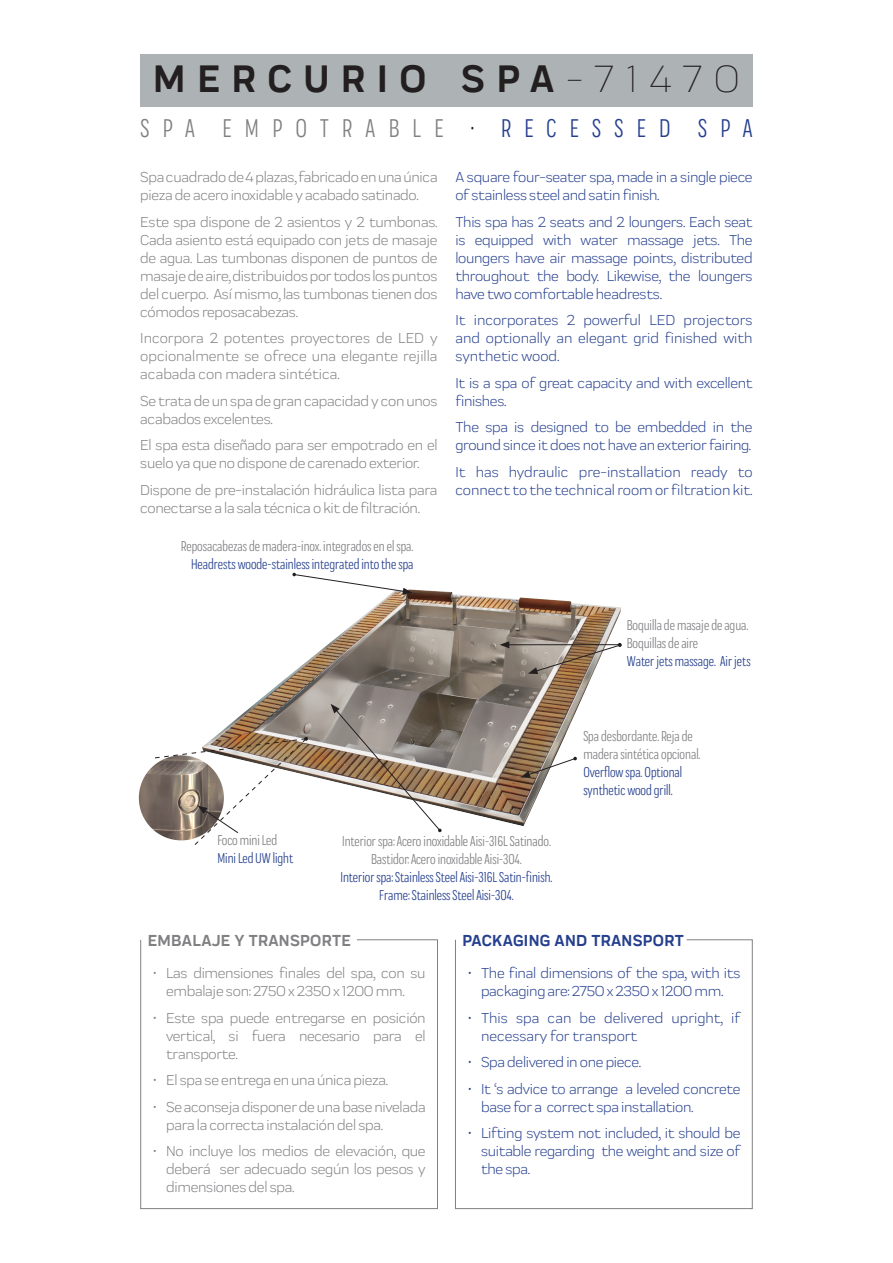
<style>
.page{position:relative;width:893px;height:1263px;background:#fff}
.page>*{position:absolute;margin:0;border:0;box-sizing:border-box;transform-origin:0 0}
.t1{font:700 39.75px "Praktika";letter-spacing:.3em;color:#231f20}
.t2{font:condensed 27px "Praktika";letter-spacing:.5em;color:#808083}
.t3{font:700 16.5px "Praktika";letter-spacing:.02em;color:#253f8e}
.t4{font:700 16.5px "Praktika";letter-spacing:.02em;color:#808083}
.t5{font:15px/18px "Praktika";letter-spacing:-.02em;color:#808083}
.t6{font:15px/18px "Praktika";letter-spacing:-.02em;color:#253f8e}
.t7{font:condensed 15px/18px "Praktika";color:#808083}
.t8{font:condensed 15px/18px "Praktika";color:#253f8e}
.t9{font:15px/18px "Praktika";color:#253f8e}
.s1{font-weight:300}
.s2{color:#231f20}
.s3{color:#253f8e}
</style>
<div class="page">
<div style="left:140px;top:54px;width:612px;height:53px;background:#adb3b4"></div>
<img style="left:214px;top:589px;width:407px;height:237px">
<img style="left:139px;top:755px;width:85px;height:85px;border-radius:43px">
<svg style="left:154px;top:737px;width:154px;height:108px"></svg>
<svg style="left:140px;top:939px;width:298px;height:270px"></svg>
<svg style="left:455px;top:939px;width:298px;height:270px"></svg>
<svg style="left:520px;top:757px;width:57px;height:21px"></svg>
<svg style="left:292px;top:573px;width:120px;height:22px"></svg>
<svg style="left:331px;top:704px;width:111px;height:128px"></svg>
<hr style="left:507px;top:644px;width:113px;height:1px;background:#231f20">
<svg style="left:500px;top:641px;width:9px;height:7px"></svg>
<svg style="left:528px;top:643px;width:94px;height:31px"></svg>
<h1 class="t1" style="left:153px;top:48px;width:588px">MERCURIO SPA<span class="s1">-71470</span></h1>
<h2 class="t2" style="left:140px;top:109px;width:614px">SPA EMPOTRABLE <span class="s2">·</span> <span class="s3">RECESSED SPA</span></h2>
<p class="t5" style="left:140px;top:167px;width:299px">Spa cuadrado de 4 plazas, fabricado en una única pieza de acero inoxidable y acabado satinado.</p>
<p class="t5" style="left:140px;top:212px;width:299px;text-align:justify">Este spa dispone de 2 asientos y 2 tumbonas.<br>Cada asiento está equipado con jets de masaje de agua. Las tumbonas disponen de puntos de masaje de aire, distribuidos por todos los puntos del cuerpo. Así mismo, las tumbonas tienen dos cómodos reposacabezas.</p>
<p class="t5" style="left:140px;top:328px;width:299px;text-align:justify">Incorpora 2 potentes proyectores de LED y opcionalmente se ofrece una elegante rejilla acabada con madera sintética.</p>
<p class="t5" style="left:140px;top:391px;width:299px">Se trata de un spa de gran capacidad y con unos acabados excelentes.</p>
<p class="t5" style="left:140px;top:435px;width:299px">El spa esta diseñado para ser empotrado en el suelo ya que no dispone de carenado exterior.</p>
<p class="t5" style="left:140px;top:480px;width:299px">Dispone de pre-instalación hidráulica lista para conectarse a la sala técnica o kit de filtración.</p>
<p class="t6" style="left:455px;top:167px;width:299px">A square four-seater spa, made in a single piece of stainless steel and satin finish.</p>
<p class="t6" style="left:455px;top:212px;width:299px;text-align:justify">This spa has 2 seats and 2 loungers. Each seat is equipped with water massage jets. The loungers have air massage points, distributed throughout the body. Likewise, the loungers have two comfortable headrests.</p>
<p class="t6" style="left:455px;top:310px;width:299px;text-align:justify">It incorporates 2 powerful LED projectors and optionally an elegant grid finished with synthetic wood.</p>
<p class="t6" style="left:455px;top:373px;width:299px">It is a spa of great capacity and with excellent finishes.</p>
<p class="t6" style="left:455px;top:417px;width:299px">The spa is designed to be embedded in the ground since it does not have an exterior fairing.</p>
<p class="t9" style="left:455px;top:462px;width:299px">It has hydraulic pre-installation ready to connect to the technical room or filtration kit.</p>
<p class="t7" style="left:181px;top:536px;width:234px">Reposacabezas de madera-inox. integrados en el spa.</p>
<p class="t8" style="left:191px;top:554px;width:224px">Headrests woode-stainless integrated into the spa</p>
<p class="t7" style="left:217px;top:830px;width:61px">Foco mini Led</p>
<p class="t8" style="left:217px;top:848px;width:77px">Mini Led UW light</p>
<p class="t7" style="left:342px;top:831px;width:210px;text-align:center">Interior spa: Acero inoxidable Aisi-316L Satinado.<br>Bastidor: Acero inoxidable Aisi-304.</p>
<p class="t8" style="left:340px;top:867px;width:214px;text-align:center">Interior spa: Stainless Steel Aisi-316L Satin-finish.<br>Frame: Stainless Steel Aisi-304.</p>
<p class="t7" style="left:627px;top:615px;width:123px">Boquilla de masaje de agua.<br>Boquillas de aire</p>
<p class="t8" style="left:627px;top:651px;width:125px">Water jets massage. Air jets</p>
<p class="t7" style="left:583px;top:726px;width:119px">Spa desbordante. Reja de madera sintética opcional.</p>
<p class="t8" style="left:583px;top:762px;width:100px">Overflow spa. Optional synthetic wood grill.</p>
<p class="t4" style="left:148px;top:927px;width:205px">EMBALAJE Y TRANSPORTE</p>
<p class="t5" style="left:153px;top:963px;width:274px;text-align:center">• Las dimensiones finales del spa, con su embalaje son: 2750 x 2350 x 1200 mm.</p>
<p class="t5" style="left:166px;top:1008px;width:261px;text-align:justify;text-indent:-13px">• Este spa puede entregarse en posición vertical, si fuera necesario para el transporte.</p>
<p class="t5" style="left:153px;top:1070px;width:236px">• El spa se entrega en una única pieza.</p>
<p class="t5" style="left:166px;top:1097px;width:261px;text-indent:-13px">• Se aconseja disponer de una base nivelada para la correcta instalación del spa.</p>
<p class="t5" style="left:166px;top:1141px;width:261px;text-align:justify;text-indent:-13px">• No incluye los medios de elevación, que deberá ser adecuado según los pesos y dimensiones del spa.</p>
<p class="t3" style="left:462px;top:927px;width:223px">PACKAGING AND TRANSPORT</p>
<p class="t6" style="left:468px;top:963px;width:274px;text-align:center">• The final dimensions of the spa, with its packaging are: 2750 x 2350 x 1200 mm.</p>
<p class="t9" style="left:481px;top:1008px;width:261px;text-indent:-13px">• This spa can be delivered upright, if necessary for transport</p>
<p class="t6" style="left:468px;top:1052px;width:175px">• Spa delivered in one piece.</p>
<p class="t6" style="left:481px;top:1079px;width:261px;text-indent:-13px">• It ‘s advice to arrange a leveled concrete base for a correct spa installation.</p>
<p class="t6" style="left:481px;top:1123px;width:261px;text-align:justify;text-indent:-13px">• Lifting system not included, it should be suitable regarding the weight and size of the spa.</p>
</div>
